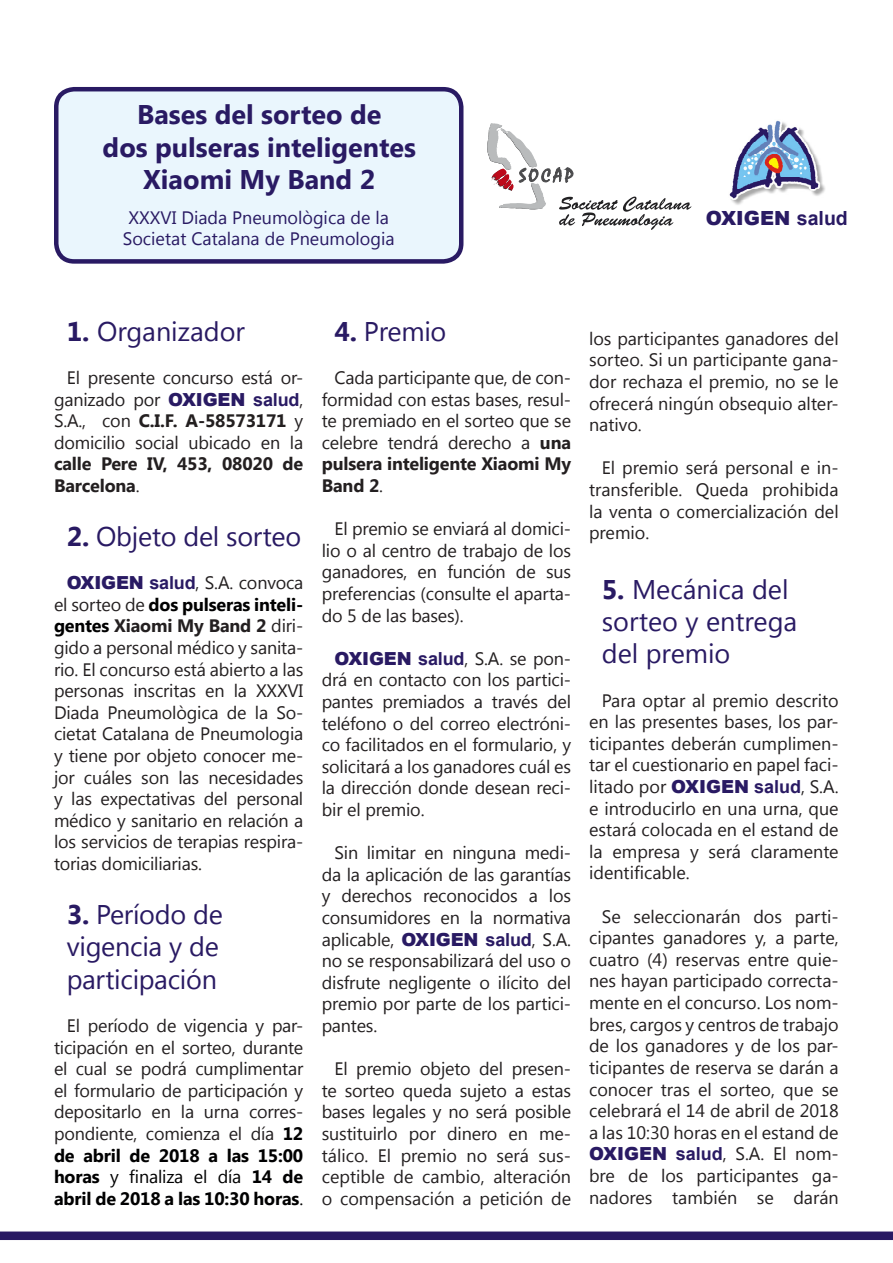
<style>
.page{position:relative;width:893px;height:1263px;background:#fff}
.page>*{position:absolute;margin:0;border:0;box-sizing:border-box;transform-origin:0 0}
.t1{font:27px/32.4px "Segoe UI";letter-spacing:-.01em;color:#291a63}
.t2{font:700 27px/32.4px "Segoe UI";color:#291a63;text-align:center}
.t3{font:900 19.5px "Arial";color:#291a63}
.t4{font:18px/21.6px "Segoe UI";letter-spacing:-.01em;color:#231f20;text-align:justify}
.t5{font:18px/21.6px "Segoe UI";color:#291a63;text-align:center}
.s1{font-weight:700}
.s2{font-family:"Arial";font-weight:900;color:#291a63}
.s3{font-family:"Arial";font-weight:700;color:#291a63}
.s4{font-weight:700;color:#000001}
.s5{color:#000001}
</style>
<div class="page">
<div style="left:56px;top:89px;width:405px;height:172px;background:#eaf6fd;border-radius:18px"></div>
<div style="left:54px;top:87px;width:409px;height:177px;border:4px solid #291a63;border-radius:18px"></div>
<svg style="left:0;top:1231px;width:893px;height:9px;background:#35276c"></svg>
<svg style="left:487px;top:123px;width:204px;height:107px"></svg>
<img style="left:729px;top:120px;width:96px;height:85px">
<p class="t2" style="left:137px;top:97px;width:246px">Bases del sorteo de</p>
<p class="t2" style="left:103px;top:129px;width:315px">dos pulseras inteligentes<br>Xiaomi My Band 2</p>
<p class="t5" style="left:123px;top:206px;width:273px">XXXVI Diada Pneumològica de la<br>Societat Catalana de Pneumologia</p>
<p class="t3" style="left:706px;top:204px;width:143px">OXIGEN <span class="s1">salud</span></p>
<p class="t1" style="left:67px;top:314px;width:180px"><span class="s1">1.</span> Organizador</p>
<p class="t4" style="left:54px;top:366px;width:251px;text-indent:13px">El presente concurso está or&shy;ganizado por <span class="s2">OXIGEN</span> <span class="s3">salud</span>, S.A., con <span class="s1">C.I.F. A-58573171</span> y domicilio social ubicado en la <span class="s1">calle Pere IV, 453, 08020 de Barcelona</span>.</p>
<p class="t1" style="left:67px;top:519px;width:236px"><span class="s1">2.</span> Objeto del sorteo</p>
<p class="t4" style="left:54px;top:571px;width:251px;text-indent:13px"><span class="s2">OXIGEN</span> <span class="s3">salud</span>, S.A. convoca el sorteo de <span class="s4">dos pulseras inteli&shy;gentes</span> <span class="s1">Xiaomi My Band 2</span> diri&shy;gido a personal médico y sanita&shy;rio. El concurso está abierto a las personas inscritas en la XXXVI Diada Pneumològica de la So&shy;cietat Catalana de Pneumologia y tiene por objeto conocer me&shy;jor cuáles son las necesidades y las expectativas del personal médico y sanitario en relación a los servicios de terapias respira&shy;torias domiciliarias.</p>
<p class="t1" style="left:67px;top:897px;width:158px"><span class="s1">3.</span> Período de vigencia y de participación</p>
<p class="t4" style="left:54px;top:1014px;width:251px;text-indent:13px">El período de vigencia y par&shy;ticipación en el sorteo, durante el cual se podrá cumplimentar el formulario de participación y depositarlo en la urna corres&shy;pondiente, comienza el día <span class="s4">12 de abril de 2018 a las 15:00 horas</span> <span class="s5">y finaliza el día</span> <span class="s4">14 de abril de 2018 a las 10:30 horas</span><span class="s5">.</span></p>
<p class="t1" style="left:334px;top:314px;width:113px"><span class="s1">4.</span> Premio</p>
<p class="t4" style="left:322px;top:366px;width:251px;text-indent:13px">Cada participante que, de con&shy;formidad con estas bases, resul&shy;te premiado en el sorteo que se celebre tendrá derecho a <span class="s1">una pulsera inteligente Xiaomi My Band 2</span>.</p>
<p class="t4" style="left:322px;top:517px;width:251px;text-indent:13px">El premio se enviará al domici&shy;lio o al centro de trabajo de los ganadores, en función de sus preferencias (consulte el aparta&shy;do 5 de las bases).</p>
<p class="t4" style="left:322px;top:647px;width:251px;text-indent:13px"><span class="s2">OXIGEN</span> <span class="s3">salud</span>, S.A. se pon&shy;drá en contacto con los partici&shy;pantes premiados a través del teléfono o del correo electróni&shy;co facilitados en el formulario, y solicitará a los ganadores cuál es la dirección donde desean reci&shy;bir el premio.</p>
<p class="t4" style="left:322px;top:841px;width:251px;text-indent:13px">Sin limitar en ninguna medi&shy;da la aplicación de las garantías y derechos reconocidos a los consumidores en la normativa aplicable, <span class="s2">OXIGEN</span> <span class="s3">salud</span>, S.A. no se responsabilizará del uso o disfrute negligente o ilícito del premio por parte de los partici&shy;pantes.</p>
<p class="t4" style="left:322px;top:1057px;width:251px;text-indent:13px">El premio objeto del presen&shy;te sorteo queda sujeto a estas bases legales y no será posible sustituirlo por dinero en me&shy;tálico. El premio no será sus&shy;ceptible de cambio, alteración o compensación a petición de</p>
<p class="t4" style="left:589px;top:327px;width:251px">los participantes ganadores del sorteo. Si un participante gana&shy;dor rechaza el premio, no se le ofrecerá ningún obsequio alter&shy;nativo.</p>
<p class="t4" style="left:589px;top:456px;width:251px;text-indent:13px">El premio será personal e in&shy;transferible. Queda prohibida la venta o comercialización del premio.</p>
<p class="t1" style="left:602px;top:572px;width:197px"><span class="s1">5.</span> Mecánica del sorteo y entrega del premio</p>
<p class="t4" style="left:589px;top:689px;width:251px;text-indent:13px">Para optar al premio descrito en las presentes bases, los par&shy;ticipantes deberán cumplimen&shy;tar el cuestionario en papel faci&shy;litado por <span class="s2">OXIGEN</span> <span class="s3">salud</span>, S.A. e introducirlo en una urna, que estará colocada en el estand de la empresa y será claramente identificable.</p>
<p class="t4" style="left:589px;top:905px;width:251px;text-indent:13px">Se seleccionarán dos parti&shy;cipantes ganadores y, a parte, cuatro (4) reservas entre quie&shy;nes hayan participado correcta&shy;mente en el concurso. Los nom&shy;bres, cargos y centros de trabajo de los ganadores y de los par&shy;ticipantes de reserva se darán a conocer tras el sorteo, que se celebrará el 14 de abril de 2018 a las 10:30 horas en el estand de <span class="s2">OXIGEN</span> <span class="s3">salud</span>, S.A. El nom&shy;bre de los participantes ga&shy;nadores también se darán</p>
</div>
